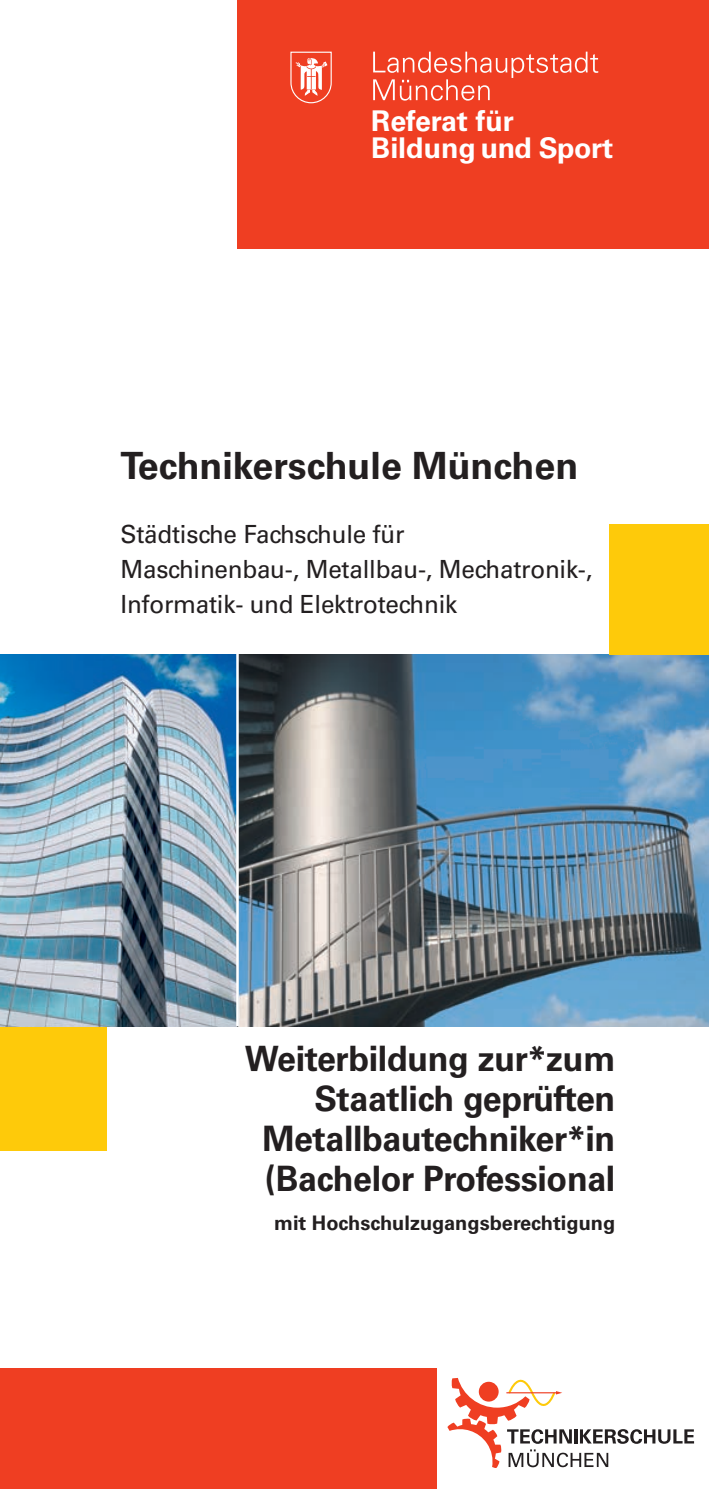
<style>
.page{position:relative;width:709px;height:1489px;background:#fff}
.page>*{position:absolute;margin:0;border:0;box-sizing:border-box;transform-origin:0 0}
.t1{font:700 37.5px "Univers LT Pro 65";color:#231f20}
.t2{font:700 35px/40px "Univers LT Pro 65";letter-spacing:-.01em;color:#231f20;text-align:right}
.t3{font:700 28.5px/27.5px "Univers";color:#fff}
.t4{font:25px/35px "Univers LT Pro 55 Roman";letter-spacing:-.01em;color:#231f20}
.t5{font:700 20px "Univers LT Pro 65";color:#231f20}
</style>
<div class="page">
<div style="left:0;top:1026px;width:106px;height:124px;background:#feca0a"></div>
<div style="left:237px;top:0;width:472px;height:248px;background:#ef3e22"></div>
<div style="left:0;top:1367px;width:436px;height:121px;background:#ef3e22"></div>
<svg style="left:373px;top:52px;width:225px;height:49px"></svg>
<svg style="left:290px;top:51px;width:42px;height:53px"></svg>
<img style="left:0;top:654px;width:237px;height:372px">
<svg style="left:238px;top:654px;width:471px;height:372px"></svg>
<svg style="left:447px;top:1378px;width:247px;height:89px"></svg>
<div style="left:609px;top:524px;width:100px;height:130px;background:#feca0a"></div>
<hr style="left:236px;top:653px;width:3px;height:372px;background:#fff">
<p class="t3" style="left:371px;top:107px;width:243px">Referat für<br>Bildung und Sport</p>
<h1 class="t1" style="left:120px;top:439px;width:459px">Technikerschule München</h1>
<p class="t4" style="left:120px;top:515px;width:473px">Städtische Fachschule für<br>Maschinenbau-, Metallbau-, Mechatronik-,<br>Informatik- und Elektrotechnik</p>
<h2 class="t2" style="left:245px;top:1036px;width:372px">Weiterbildung zur*zum<br>Staatlich geprüften<br>Metallbautechniker*in (Bachelor Professional</h2>
<p class="t5" style="left:274px;top:1209px;width:343px">mit Hochschulzugangsberechtigung</p>
</div>
